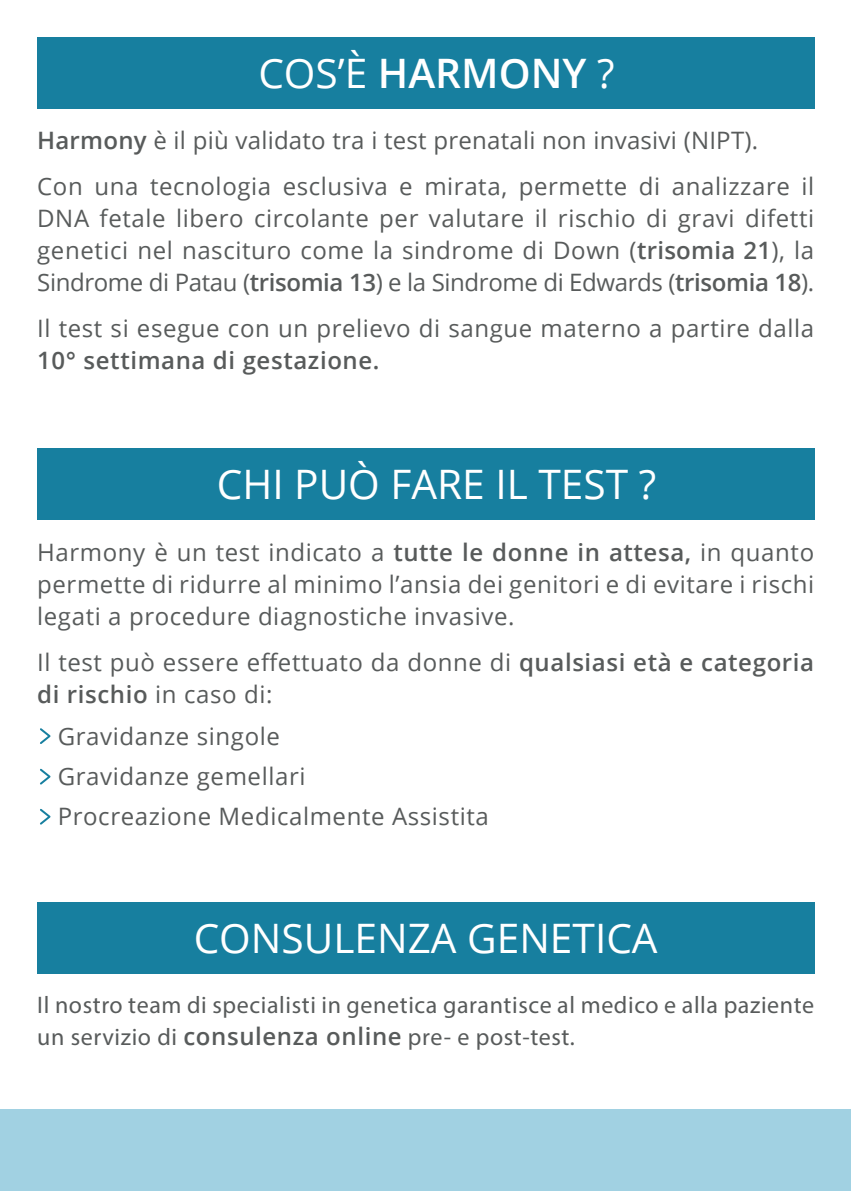
<style>
.page{position:relative;width:851px;height:1191px;background:#fff}
.page>*{position:absolute;margin:0;border:0;box-sizing:border-box;transform-origin:0 0}
.t1{font:40.6px "Open Sans";color:#fff}
.t2{font:600 40.6px "Open Sans";color:#fff}
.t3{font:24px/32px "Open Sans";letter-spacing:.025em;color:#585b5b}
.t4{font:24px/32px "Myriad Pro";letter-spacing:.025em;color:#585b5b}
.t5{font:600 24px "Open Sans";letter-spacing:.025em;color:#585b5b}
.s1{font-weight:400}
.s2{font-weight:600}
.s3{font-family:"Open Sans";font-weight:600}
</style>
<div class="page">
<div style="left:37px;top:37px;width:777px;height:72px;background:#177f9f"></div>
<div style="left:37px;top:448px;width:777px;height:72px;background:#177f9f"></div>
<div style="left:37px;top:901px;width:777px;height:72px;background:#177f9f"></div>
<div style="left:0;top:1109px;width:850px;height:82px;background:#a1d1e2"></div>
<svg style="left:40px;top:728px;width:11px;height:16px"></svg>
<svg style="left:40px;top:768px;width:11px;height:17px"></svg>
<svg style="left:40px;top:808px;width:11px;height:17px"></svg>
<h1 class="t2" style="left:258px;top:45px;width:357px"><span class="s1">COS’È</span> HARMONY <span class="s1">?</span></h1>
<p class="t3" style="left:37px;top:117px;width:778px;line-height:46px"><span class="s2">Harmony</span> è il più validato tra i test prenatali non invasivi (NIPT).<br>Con una tecnologia esclusiva e mirata, permette di analizzare il</p>
<p class="t3" style="left:37px;top:202px;width:778px;text-align:justify">DNA fetale libero circolante per valutare il rischio di gravi difetti genetici nel nascituro come la sindrome di Down (<span class="s2">trisomia 21</span>), la Sindrome di Patau (<span class="s2">trisomia 13</span>) e la Sindrome di Edwards (<span class="s2">trisomia 18</span>).</p>
<p class="t3" style="left:37px;top:312px;width:778px">Il test si esegue con un prelievo di sangue materno a partire dalla</p>
<p class="t5" style="left:37px;top:344px;width:344px">10° settimana di gestazione.</p>
<h1 class="t1" style="left:217px;top:457px;width:441px">CHI PUÒ FARE IL TEST ?</h1>
<p class="t3" style="left:37px;top:535px;width:778px;text-align:justify">Harmony è un test indicato a <span class="s2">tutte le donne in attesa,</span> in quanto permette di ridurre al minimo l’ansia dei genitori e di evitare i rischi legati a procedure diagnostiche invasive.</p>
<p class="t3" style="left:37px;top:645px;width:778px">Il test può essere effettuato da donne di <span class="s2">qualsiasi età e categoria di rischio</span> in caso di:</p>
<p class="t3" style="left:58px;top:716px;width:432px;line-height:40px">Gravidanze singole<br>Gravidanze gemellari<br>Procreazione Medicalmente Assistita</p>
<h1 class="t1" style="left:194px;top:910px;width:465px">CONSULENZA GENETICA</h1>
<p class="t4" style="left:37px;top:988px;width:778px">Il nostro team di specialisti in genetica garantisce al medico e alla paziente un servizio di <span class="s3">consulenza online</span> pre- e post-test.</p>
</div>
